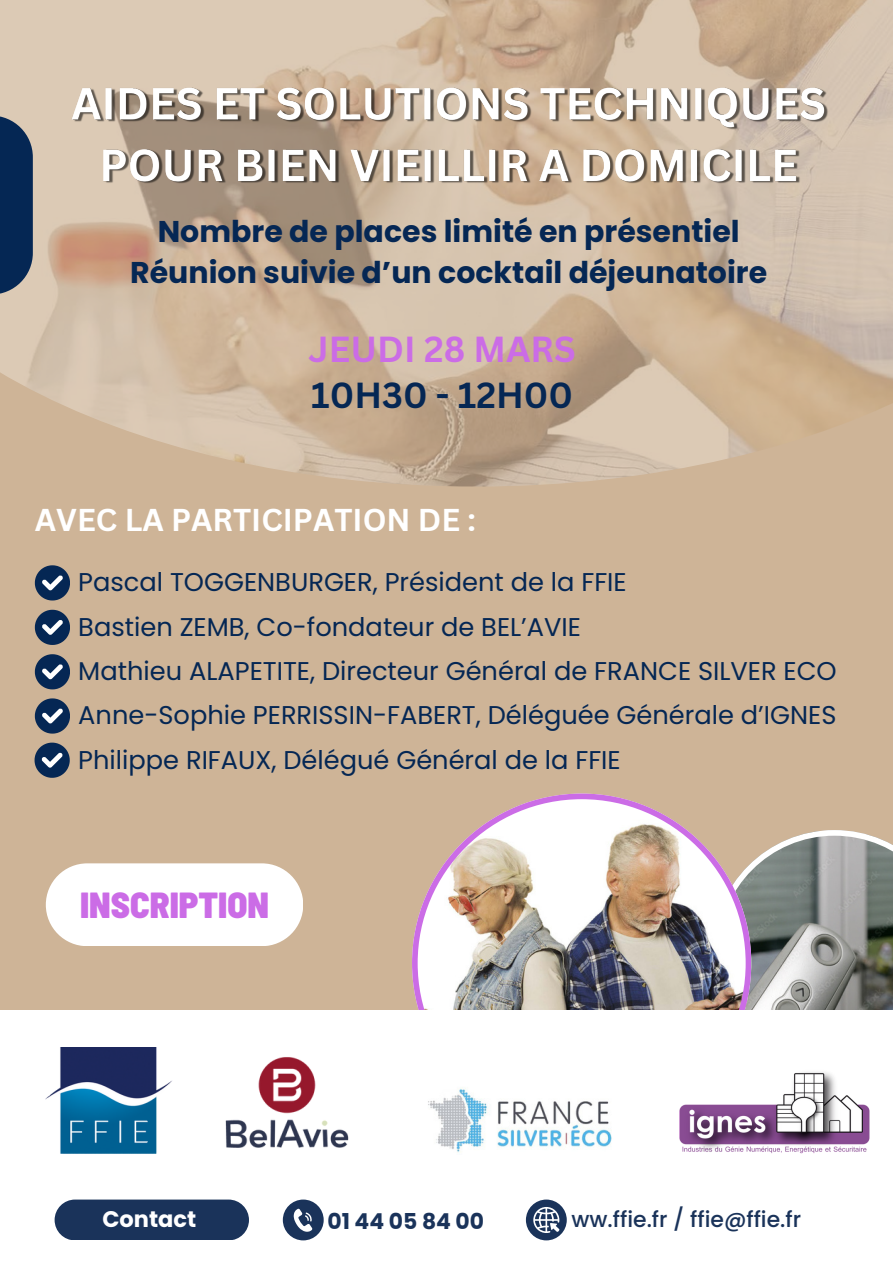
<style>
.page{position:relative;width:893px;height:1264px;background:#fff}
.page>*{position:absolute;margin:0;border:0;box-sizing:border-box;transform-origin:0 0}
.t1{font:900 semi-condensed 36.15px "Barlow";color:#cb6ce6}
.t2{font:700 35.25px "Canva Sans";color:#cb6ce6}
.t3{font:700 35.25px "Canva Sans";color:#052754}
.t4{font:700 30.75px "Canva Sans";color:#fff}
.t5{font:700 30px/41.7px "Poppins";color:#052754;text-align:center}
.t6{font:25.65px "Poppins";color:#052754}
.t7{font:700 22.5px "Poppins";color:#fff}
.t8{font:500 21.9px "Poppins";color:#1a335a}
.t9{font:700 21.9px "Poppins";color:#1a335a}
</style>
<div class="page">
<div style="left:0;top:0;width:892px;height:1263px;background:#ceb497"></div>
<img style="left:0;top:0;width:892px;height:486px">
<svg style="left:750px;top:830px;width:142px;height:180px;background:#91938f"></svg>
<img style="left:412px;top:793px;width:338px;height:217px">
<div style="left:0;top:1010px;width:892px;height:253px;background:#fff"></div>
<div style="left:55px;top:1199px;width:194px;height:41px;background:#1a335a;border-radius:20px"></div>
<div style="left:283px;top:1199px;width:40px;height:40px;background:#1a335a;border-radius:50%"></div>
<svg style="left:293px;top:1208px;width:19px;height:23px"></svg>
<div style="left:526px;top:1199px;width:40px;height:40px;background:#1a335a;border-radius:50%"></div>
<svg style="left:533px;top:1207px;width:26px;height:25px"></svg>
<img style="left:45px;top:1047px;width:127px;height:107px">
<img style="left:225px;top:1057px;width:124px;height:91px">
<img style="left:428px;top:1088px;width:184px;height:65px">
<img style="left:679px;top:1072px;width:191px;height:82px">
<img style="left:71px;top:75px;width:760px;height:119px">
<div style="left:0;top:116px;width:33px;height:178px;background:#052754"></div>
<svg style="left:35px;top:565px;width:35px;height:35px"></svg>
<svg style="left:35px;top:609px;width:35px;height:35px"></svg>
<svg style="left:35px;top:654px;width:35px;height:35px"></svg>
<svg style="left:35px;top:698px;width:35px;height:35px"></svg>
<svg style="left:35px;top:742px;width:34px;height:35px"></svg>
<div style="left:46px;top:863px;width:257px;height:83px;background:#fff;border-radius:41px"></div>
<p class="t5" style="left:130px;top:210px;width:638px">Nombre de places limité en présentiel<br>Réunion suivie d’un cocktail déjeunatoire</p>
<h2 class="t2" style="left:308px;top:325px;width:268px">JEUDI 28 MARS</h2>
<h3 class="t3" style="left:311px;top:370px;width:263px">10H30 - 12H00</h3>
<h5 class="t4" style="left:35px;top:497px;width:442px">AVEC LA PARTICIPATION DE :</h5>
<p class="t6" style="left:78px;top:564px;width:550px">Pascal TOGGENBURGER, Président de la FFIE</p>
<h5 class="t6" style="left:78px;top:609px;width:504px">Bastien ZEMB, Co-fondateur de BEL’AVIE</h5>
<h5 class="t6" style="left:78px;top:653px;width:759px">Mathieu ALAPETITE, Directeur Général de FRANCE SILVER ECO</h5>
<h5 class="t6" style="left:78px;top:697px;width:759px">Anne-Sophie PERRISSIN-FABERT, Déléguée Générale d’IGNES</h5>
<h5 class="t6" style="left:78px;top:741px;width:544px">Philippe RIFAUX, Délégué Général de la FFIE</h5>
<h2 class="t1" style="left:80px;top:881px;width:190px">INSCRIPTION</h2>
<p class="t7" style="left:102px;top:1203px;width:95px">Contact</p>
<p class="t9" style="left:327px;top:1206px;width:158px">01 44 05 84 00</p>
<p class="t8" style="left:571px;top:1203px;width:231px">ww.ffie.fr / ffie@ffie.fr</p>
</div>
